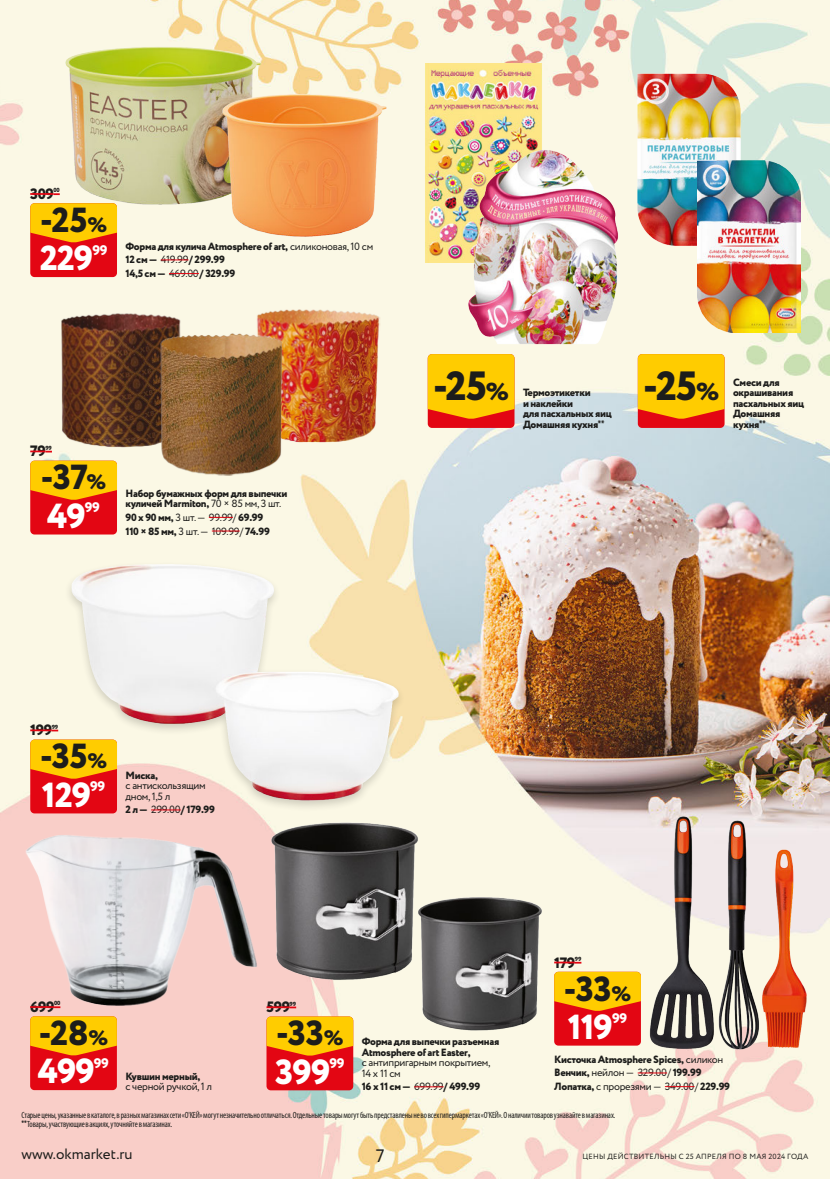
<style>
.page{position:relative;width:830px;height:1179px;background:#fff}
.page>*{position:absolute;margin:0;border:0;box-sizing:border-box;transform-origin:0 0}
.t1{font:800 40.8px "Circe";color:#1d1d1b}
.t2{font:800 34.8px "Circe";letter-spacing:-.015em;color:#1d1d1b}
.t3{font:800 34.8px "Circe";letter-spacing:-.03em;color:#fff}
.t4{font:18px "Circe";color:#1d1d1b}
.t5{font:800 15px "Circe";letter-spacing:-.03em;color:#1d1d1b}
.t6{font:15px "Circe";color:#1d1d1b}
.t7{font:800 13.95px "Circe";letter-spacing:-.03em;color:#fff}
.t8{font:800 10.5px/10.5px "Circe";letter-spacing:-.03em;color:#1d1d1b}
.t9{font:10.5px/10.5px "Circe";letter-spacing:-.03em;color:#1d1d1b}
.t10{font:condensed 9px/9px "Myriad Pro";letter-spacing:-.015em;color:#1d1d1b;scale:.95 1}
.t11{font:7.5px "Circe";letter-spacing:.03em;color:#1d1d1b}
.t12{font:800 6px "Circe";letter-spacing:-.03em;color:#1d1d1b}
.s1{font-size:20.85px}
.s2{font-weight:400}
.s3{font-size:24.45px}
.s4{font-family:"PT Sans";font-weight:700;font-stretch:condensed}
.s5{font-family:"PT Sans";font-weight:700}
</style>
<div class="page">
<img style="left:0;top:0;width:830px;height:1179px">
<img style="left:0;top:185px;width:1px;height:293px">
<img style="left:265px;top:810px;width:196px;height:206px">
<img style="left:385px;top:867px;width:165px;height:194px">
<hr style="left:414px;top:1086px;width:30px;height:1px;background:#e30613">
<div style="left:266px;top:1016px;width:87px;height:74px;background:#e30613;border-radius:4px"></div>
<svg style="left:266px;top:1016px;width:87px;height:39px;background:#fbb604"></svg>
<hr style="left:266px;top:1006px;width:24px;height:2px;background:#e30613">
<svg style="left:290px;top:1006px;width:6px;height:2px"></svg>
<img style="left:57px;top:17px;width:222px;height:222px">
<img style="left:201px;top:58px;width:194px;height:206px">
<svg style="left:161px;top:259px;width:27px;height:1px"></svg>
<hr style="left:169px;top:273px;width:30px;height:1px;background:#e30613">
<div style="left:30px;top:203px;width:87px;height:74px;background:#e30613;border-radius:4px"></div>
<svg style="left:30px;top:203px;width:87px;height:39px;background:#fbb503"></svg>
<hr style="left:30px;top:193px;width:23px;height:2px;background:#e30613">
<svg style="left:53px;top:193px;width:7px;height:2px"></svg>
<img style="left:63px;top:513px;width:367px;height:309px">
<hr style="left:151px;top:809px;width:30px;height:1px;background:#e30613">
<div style="left:30px;top:739px;width:87px;height:74px;background:#e30613;border-radius:4px"></div>
<svg style="left:30px;top:739px;width:87px;height:40px;background:#fbb305"></svg>
<hr style="left:30px;top:729px;width:22px;height:2px;background:#e30613">
<svg style="left:52px;top:729px;width:6px;height:2px"></svg>
<img style="left:22px;top:822px;width:243px;height:200px">
<div style="left:30px;top:1016px;width:87px;height:74px;background:#e30613;border-radius:4px"></div>
<svg style="left:30px;top:1016px;width:87px;height:39px;background:#fbb503"></svg>
<hr style="left:30px;top:1006px;width:24px;height:2px;background:#e30613">
<svg style="left:54px;top:1006px;width:6px;height:2px"></svg>
<img style="left:550px;top:799px;width:169px;height:265px">
<img style="left:701px;top:801px;width:115px;height:262px">
<svg style="left:638px;top:1072px;width:29px;height:1px"></svg>
<svg style="left:665px;top:1086px;width:29px;height:1px"></svg>
<div style="left:554px;top:971px;width:87px;height:74px;background:#e30613;border-radius:4px"></div>
<svg style="left:554px;top:971px;width:87px;height:40px;background:#fbb406"></svg>
<hr style="left:554px;top:961px;width:21px;height:2px;background:#e30613">
<svg style="left:575px;top:961px;width:6px;height:2px"></svg>
<img style="left:636px;top:73px;width:106px;height:173px">
<img style="left:698px;top:160px;width:103px;height:172px">
<div style="left:638px;top:354px;width:86px;height:74px;background:#e30613;border-radius:4px"></div>
<svg style="left:638px;top:354px;width:87px;height:65px;background:#fcbc02"></svg>
<img style="left:419px;top:63px;width:152px;height:199px">
<img style="left:463px;top:140px;width:165px;height:210px">
<div style="left:428px;top:354px;width:86px;height:74px;background:#e30613;border-radius:4px"></div>
<svg style="left:428px;top:354px;width:86px;height:65px;background:#fcbd01"></svg>
<img style="left:61px;top:313px;width:98px;height:163px">
<img style="left:255px;top:309px;width:126px;height:163px">
<img style="left:159px;top:312px;width:128px;height:164px">
<svg style="left:209px;top:517px;width:24px;height:1px"></svg>
<svg style="left:212px;top:530px;width:28px;height:1px"></svg>
<div style="left:30px;top:461px;width:87px;height:73px;background:#e30613;border-radius:4px"></div>
<svg style="left:30px;top:461px;width:87px;height:39px;background:#fbb302"></svg>
<svg style="left:30px;top:450px;width:22px;height:2px"></svg>
<h3 class="t5" style="left:30px;top:184px;width:25px">309</h3>
<p class="t12" style="left:53px;top:186px;width:8px">00</p>
<h2 class="t2" style="left:40px;top:196px;width:68px">-25<span class="s1">%</span></h2>
<h3 class="t7" style="left:92px;top:240px;width:17px">99</h3>
<h2 class="t3" style="left:40px;top:235px;width:55px">229</h2>
<p class="t8" style="left:126px;top:240px;width:249px;line-height:13.6px">Форма для кулича Atmosphere of art, <span class="s2">силиконовая, 10 см<br></span>12 см — <span class="s2">419.99</span>/ 299.99</p>
<p class="t8" style="left:125px;top:269px;width:111px">14,5 см — <span class="s2">469.00</span>/ 329.99</p>
<h3 class="t5" style="left:30px;top:441px;width:17px">79</h3>
<p class="t12" style="left:45px;top:443px;width:8px">99</p>
<h2 class="t2" style="left:41px;top:454px;width:67px">-37<span class="s1">%</span></h2>
<h3 class="t7" style="left:85px;top:498px;width:17px">99</h3>
<h2 class="t3" style="left:47px;top:492px;width:40px">49</h2>
<p class="t8" style="left:126px;top:488px;width:163px">Набор бумажных форм для выпечки куличей Marmiton, <span class="s2">70 × 85 мм, 3 шт.</span></p>
<p class="t8" style="left:126px;top:512px;width:139px">90 х 90 мм, <span class="s2">3 шт. — 99.99/</span> 69.99</p>
<p class="t8" style="left:125px;top:526px;width:146px">110 × 85 мм, <span class="s2">3 шт. — 109.99/</span> 74.99</p>
<h1 class="t1" style="left:433px;top:358px;width:77px">-25<span class="s3">%</span></h1>
<p class="t8" style="left:523px;top:388px;width:69px">Термоэтикетки и наклейки</p>
<p class="t8" style="left:523px;top:409px;width:90px">для пасхальных яиц<br>Домашняя кухня<span class="s4">**</span></p>
<h1 class="t1" style="left:643px;top:358px;width:77px">-25<span class="s3">%</span></h1>
<p class="t8" style="left:733px;top:378px;width:72px">Смеси для окрашивания пасхальных яиц<br>Домашняя кухня<span class="s4">**</span></p>
<h3 class="t5" style="left:30px;top:720px;width:23px">199</h3>
<p class="t12" style="left:52px;top:722px;width:8px">99</p>
<h2 class="t2" style="left:40px;top:733px;width:69px">-35<span class="s1">%</span></h2>
<h3 class="t7" style="left:90px;top:776px;width:17px">99</h3>
<h2 class="t3" style="left:42px;top:771px;width:51px">129</h2>
<p class="t8" style="left:126px;top:770px;width:34px">Миска,</p>
<p class="t9" style="left:126px;top:781px;width:82px">с антискользящим дном, 1,5 л</p>
<p class="t8" style="left:126px;top:805px;width:91px">2 л — <span class="s2">299.00</span>/ 179.99</p>
<h3 class="t5" style="left:30px;top:996px;width:26px">699</h3>
<p class="t12" style="left:54px;top:999px;width:8px">00</p>
<h2 class="t2" style="left:39px;top:1009px;width:71px">-28<span class="s1">%</span></h2>
<h3 class="t7" style="left:94px;top:1053px;width:17px">99</h3>
<h2 class="t3" style="left:38px;top:1047px;width:59px">499</h2>
<p class="t8" style="left:125px;top:1071px;width:76px">Кувшин мерный,</p>
<p class="t9" style="left:125px;top:1081px;width:88px">с черной ручкой, 1 л</p>
<h3 class="t5" style="left:266px;top:997px;width:25px">599</h3>
<p class="t12" style="left:290px;top:999px;width:8px">99</p>
<h2 class="t2" style="left:276px;top:1009px;width:69px">-33<span class="s1">%</span></h2>
<h3 class="t7" style="left:329px;top:1053px;width:17px">99</h3>
<h2 class="t3" style="left:275px;top:1048px;width:57px">399</h2>
<p class="t8" style="left:362px;top:1037px;width:139px">Форма для выпечки разъемная<br>Atmosphere of art Easter,</p>
<p class="t9" style="left:362px;top:1057px;width:130px">с антипригарным покрытием,<br>14 x 11 см</p>
<p class="t8" style="left:362px;top:1082px;width:120px">16 x 11 см — <span class="s2">699.99</span>/ 499.99</p>
<h3 class="t5" style="left:554px;top:952px;width:23px">179</h3>
<p class="t12" style="left:575px;top:954px;width:8px">99</p>
<h2 class="t2" style="left:564px;top:965px;width:69px">-33<span class="s1">%</span></h2>
<h2 class="t3" style="left:568px;top:1003px;width:47px">119</h2>
<h3 class="t7" style="left:612px;top:1009px;width:17px">99</h3>
<p class="t8" style="left:554px;top:1053px;width:177px;line-height:13.6px">Кисточка Atmosphere Spices, <span class="s2">силикон<br></span>Венчик, <span class="s2">нейлон — 329.00/</span> 199.99<br>Лопатка, <span class="s2">с прорезями — 349.00/</span> 229.99</p>
<p class="t10" style="left:22px;top:1110px;width:626px">Старые цены, указанные в каталоге, в разных магазинах сети «О'КЕЙ» могут незначительно отличаться. Отдельные товары могут быть представлены не во всех гипермаркетах «О'КЕЙ». О наличии товаров узнавайте в магазинах. <span class="s5">**</span>Товары, участвующие в акциях, уточняйте в магазинах.</p>
<h3 class="t6" style="left:22px;top:1144px;width:113px">www.okmarket.ru</h3>
<h3 class="t4" style="left:376px;top:1143px;width:10px">7</h3>
<p class="t11" style="left:582px;top:1151px;width:227px">ЦЕНЫ ДЕЙСТВИТЕЛЬНЫ с 25 апреля по 8 мая 2024 ГОДА</p>
</div>
